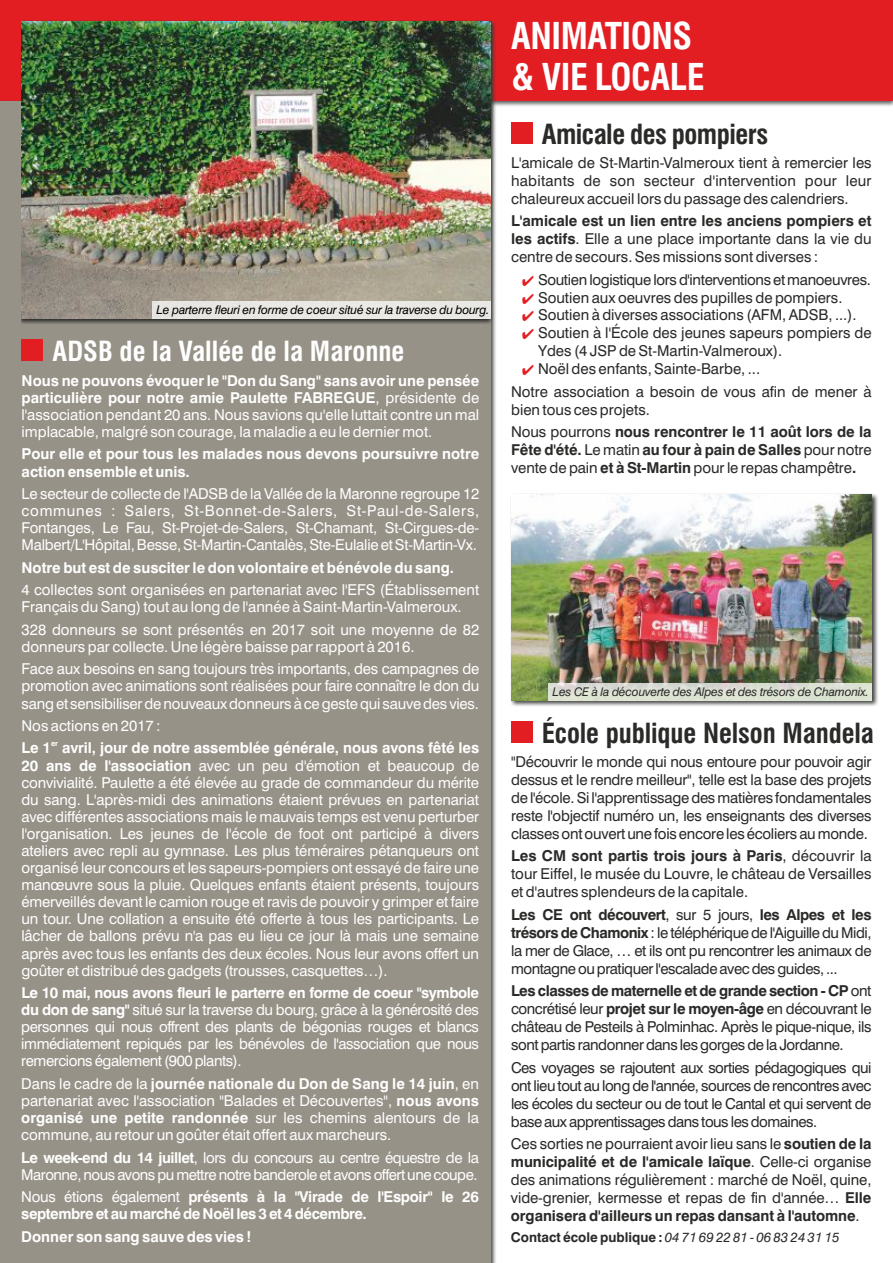
<style>
.page{position:relative;width:893px;height:1263px;background:#fff}
.page>*{position:absolute;margin:0;border:0;box-sizing:border-box;transform-origin:0 0}
.t1{font:700 condensed 36px/41.1px "Swiss 721 BT";letter-spacing:-.015em;color:#fefefe}
.t2{font:700 condensed 27px "Swiss 721 BT";letter-spacing:-.005em;color:#2a2a29}
.t3{font:700 condensed 27px "Swiss 721 BT";color:#fefefe}
.t4{font:15px/17.1px "Swiss 721 BT";color:#fefefe;text-align:justify}
.t5{font:15px/18px "Swiss 721 BT";color:#2a2a29;text-align:justify}
.t6{font:700 15px/17.1px "Swiss 721 BT";color:#fefefe}
.t7{font:15px/17.1px "Swiss 721 BT";letter-spacing:-.035em;color:#fefefe}
.t8{font:700 15px/17.1px "Swiss 721 BT";letter-spacing:-.03em;color:#fefefe}
.t9{font:15px "Swiss 721 BT";letter-spacing:-.02em;color:#2a2a29}
.t10{font:700 13.5px "Swiss 721 BT";color:#2a2a29}
.t11{font:italic 12px "Swiss 721 BT";letter-spacing:-.015em;color:#000}
.t12{font:italic 12px "Swiss 721 BT";letter-spacing:-.015em;color:#2a2a29}
.t13{font:700 7.5px "Swiss 721 BT";color:#fefefe}
.s1{font-weight:700}
.s2{font-weight:400}
.s3{color:#e21e23}
.s4{font-weight:400;font-style:italic}
</style>
<div class="page">
<img style="left:510px;top:494px;width:368px;height:212px">
<div style="left:0;top:0;width:893px;height:101px;background:#e21e23"></div>
<div style="left:0;top:101px;width:490px;height:1162px;background:#979287"></div>
<div style="left:22px;top:340px;width:21px;height:21px;background:#e21e23"></div>
<div style="left:511px;top:122px;width:21px;height:22px;background:#e21e23"></div>
<div style="left:511px;top:722px;width:21px;height:21px;background:#e21e23"></div>
<img style="left:22px;top:20px;width:473px;height:306px">
<img style="left:22px;top:21px;width:468px;height:297px">
<div style="left:152px;top:301px;width:338px;height:17px;background:#e4e4e0"></div>
<img style="left:511px;top:495px;width:361px;height:205px">
<img style="left:548px;top:683px;width:324px;height:17px">
<p class="t11" style="left:156px;top:305px;width:335px">Le parterre fleuri en forme de coeur situé sur la traverse du bourg.</p>
<h2 class="t3" style="left:53px;top:340px;width:353px">ADSB de la Vallée de la Maronne</h2>
<p class="t4" style="left:22px;top:373px;width:459px"><span class="s1">Nous ne pouvons évoquer le "Don du Sang" sans avoir une pensée particulière pour notre amie Paulette FABREGUE</span>, présidente de l'association pendant 20 ans. Nous savions qu'elle luttait contre un mal implacable, malgré son courage, la maladie a eu le dernier mot.</p>
<p class="t6" style="left:22px;top:447px;width:459px">Pour elle et pour tous les malades nous devons poursuivre notre action ensemble et unis.</p>
<p class="t4" style="left:22px;top:487px;width:459px">Le secteur de collecte de l'ADSB de la Vallée de la Maronne regroupe 12 communes : Salers, St-Bonnet-de-Salers, St-Paul-de-Salers, Fontanges, Le Fau, St-Projet-de-Salers, St-Chamant, St-Cirgues-de-Malbert/L'Hôpital, Besse, St-Martin-Cantalès, Ste-Eulalie et St-Martin-Vx.</p>
<p class="t6" style="left:22px;top:560px;width:434px">Notre but est de susciter le don volontaire et bénévole du sang.</p>
<p class="t4" style="left:22px;top:583px;width:459px">4 collectes sont organisées en partenariat avec l'EFS (Établissement<br>Français du Sang) tout au long de l'année à Saint-Martin-Valmeroux.</p>
<p class="t4" style="left:22px;top:622px;width:459px">328 donneurs se sont présentés en 2017 soit une moyenne de 82 donneurs par collecte. Une légère baisse par rapport à 2016.</p>
<p class="t4" style="left:22px;top:662px;width:459px">Face aux besoins en sang toujours très importants, des campagnes de promotion avec animations sont réalisées pour faire connaître le don du sang et sensibiliser de nouveaux donneurs à ce geste qui sauve des vies.</p>
<p class="t4" style="left:22px;top:718px;width:141px">Nos actions en 2017 :</p>
<p class="t13" style="left:51px;top:740px;width:9px">er</p>
<p class="t4" style="left:21px;top:741px;width:459px"><span class="s1">Le 1 avril, jour de notre assemblée générale, nous avons fêté les 20 ans de l'association</span> avec un peu d'émotion et beaucoup de convivialité. Paulette a été élevée au grade de commandeur du mérite du sang. L'après-midi des animations étaient prévues en partenariat avec différentes associations mais le mauvais temps est venu perturber l'organisation. Les jeunes de l'école de foot ont participé à divers ateliers avec repli au gymnase. Les plus téméraires pétanqueurs ont organisé leur concours et les sapeurs-pompiers ont essayé de faire une manœuvre sous la pluie. Quelques enfants étaient présents, toujours émerveillés devant le camion rouge et ravis de pouvoir y grimper et faire un tour. Une collation a ensuite été offerte à tous les participants. Le lâcher de ballons prévu n'a pas eu lieu ce jour là mais une semaine après avec tous les enfants des deux écoles. Nous leur avons offert un goûter et distribué des gadgets (trousses, casquettes…).</p>
<p class="t4" style="left:21px;top:985px;width:459px"><span class="s1">Le 10 mai, nous avons fleuri le parterre en forme de coeur "symbole du don de sang"</span> situé sur la traverse du bourg, grâce à la générosité des personnes qui nous offrent des plants de bégonias rouges et blancs immédiatement repiqués par les bénévoles de l'association que nous remercions également (900 plants).</p>
<p class="t4" style="left:21px;top:1076px;width:459px">Dans le cadre de la <span class="s1">journée nationale du Don de Sang le 14 juin</span>, en partenariat avec l'association "Balades et Découvertes", <span class="s1">nous avons organisé une petite randonnée</span> sur les chemins alentours de la commune, au retour un goûter était offert aux marcheurs.</p>
<p class="t7" style="left:21px;top:1150px;width:459px"><span class="s1">Le week-end du 14 juillet</span>, lors du concours au centre équestre de la<br>Maronne, nous avons pu mettre notre banderole et avons offert une coupe.</p>
<p class="t8" style="left:21px;top:1190px;width:459px"><span class="s2">Nous étions également</span> présents à la "Virade de l'Espoir" le 26 septembre et au marché de Noël les 3 et 4 décembre.</p>
<p class="t6" style="left:21px;top:1229px;width:232px">Donner son sang sauve des vies !</p>
<h1 class="t1" style="left:511px;top:19px;width:195px">ANIMATIONS &amp; VIE LOCALE</h1>
<h2 class="t2" style="left:542px;top:123px;width:228px">Amicale des pompiers</h2>
<p class="t5" style="left:511px;top:155px;width:362px">L'amicale de St-Martin-Valmeroux tient à remercier les habitants de son secteur d'intervention pour leur chaleureux accueil lors du passage des calendriers.</p>
<p class="t5" style="left:511px;top:213px;width:362px"><span class="s1">L'amicale est un lien entre les anciens pompiers et les actifs</span>. Elle a une place importante dans la vie du centre de secours. Ses missions sont diverses :</p>
<p class="t9" style="left:522px;top:273px;width:351px"><span class="s3">✔</span> Soutien logistique lors d'interventions et manoeuvres.</p>
<p class="t5" style="left:522px;top:290px;width:322px"><span class="s3">✔</span> Soutien aux oeuvres des pupilles de pompiers.</p>
<p class="t5" style="left:522px;top:308px;width:336px"><span class="s3">✔</span> Soutien à diverses associations (AFM, ADSB, ...).</p>
<p class="t5" style="left:538px;top:326px;width:335px;text-indent:-16px"><span class="s3">✔</span> Soutien à l'École des jeunes sapeurs pompiers de<br>Ydes (4 JSP de St-Martin-Valmeroux).</p>
<p class="t5" style="left:511px;top:359px;width:362px;line-height:22.5px;text-indent:11px"><span class="s3">✔</span> Noël des enfants, Sainte-Barbe, ...<br>Notre association a besoin de vous afin de mener à</p>
<p class="t5" style="left:511px;top:400px;width:362px;line-height:22.5px">bien tous ces projets.<br>Nous pourrons <span class="s1">nous rencontrer le 11 août lors de la</span></p>
<p class="t5" style="left:511px;top:442px;width:362px"><span class="s1">Fête d'été.</span> Le matin <span class="s1">au four à pain de Salles</span> pour notre vente de pain <span class="s1">et à St-Martin</span> pour le repas champêtre<span class="s1">.</span></p>
<p class="t12" style="left:553px;top:687px;width:318px">Les CE à la découverte des Alpes et des trésors de Chamonix.</p>
<h2 class="t2" style="left:542px;top:722px;width:334px">École publique Nelson Mandela</h2>
<p class="t5" style="left:511px;top:754px;width:362px">"Découvrir le monde qui nous entoure pour pouvoir agir dessus et le rendre meilleur", telle est la base des projets de l'école. Si l'apprentissage des matières fondamentales reste l'objectif numéro un, les enseignants des diverses classes ont ouvert une fois encore les écoliers au monde.</p>
<p class="t5" style="left:511px;top:848px;width:362px"><span class="s1">Les CM sont partis trois jours à Paris</span>, découvrir la tour Eiffel, le musée du Louvre, le château de Versailles et d'autres splendeurs de la capitale.</p>
<p class="t5" style="left:511px;top:907px;width:362px"><span class="s1">Les CE ont découvert</span>, sur 5 jours, <span class="s1">les Alpes et les trésors de Chamonix</span> : le téléphérique de l'Aiguille du Midi, la mer de Glace, … et ils ont pu rencontrer les animaux de montagne ou pratiquer l'escalade avec des guides, ...</p>
<p class="t5" style="left:511px;top:983px;width:362px"><span class="s1">Les classes de maternelle et de grande section - CP</span> ont concrétisé leur <span class="s1">projet sur le moyen-âge</span> en découvrant le château de Pesteils à Polminhac. Après le pique-nique, ils sont partis randonner dans les gorges de la Jordanne.</p>
<p class="t5" style="left:511px;top:1060px;width:362px">Ces voyages se rajoutent aux sorties pédagogiques qui ont lieu tout au long de l'année, sources de rencontres avec les écoles du secteur ou de tout le Cantal et qui servent de base aux apprentissages dans tous les domaines.</p>
<p class="t5" style="left:511px;top:1136px;width:362px">Ces sorties ne pourraient avoir lieu sans le <span class="s1">soutien de la municipalité et de l'amicale laïque</span>. Celle-ci organise des animations régulièrement : marché de Noël, quine, vide-grenier, kermesse et repas de fin d'année… <span class="s1">Elle organisera d'ailleurs un repas dansant à l'automne</span>.</p>
<p class="t10" style="left:511px;top:1231px;width:330px">Contact école publique : <span class="s4">04 71 69 22 81 - 06 83 24 31 15</span></p>
</div>
